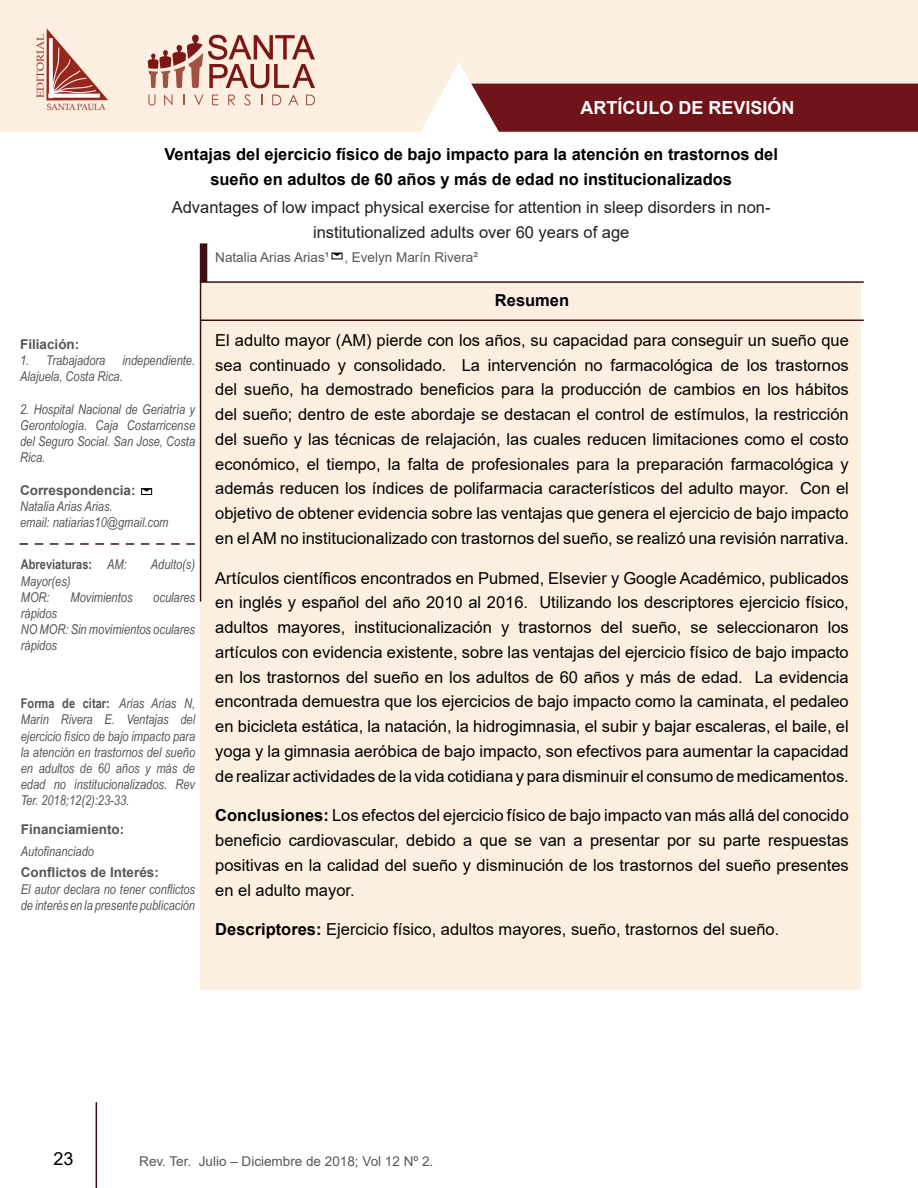
<style>
.page{position:relative;width:918px;height:1188px;background:#fff}
.page>*{position:absolute;margin:0;border:0;box-sizing:border-box;transform-origin:0 0}
.t1{font:700 18px "Arial";color:#fff}
.t2{font:18px "Arial";color:#000}
.t3{font:16.5px/24.8px "Arial";color:#000;text-align:justify}
.t4{font:700 16.5px/24.8px "Arial";color:#000;text-align:center}
.t5{font:16.5px/24.8px "Arial";color:#212121;text-align:center}
.t6{font:700 16.5px "Arial";color:#00000a}
.t7{font:italic 13.5px/16.2px "Arial Narrow";color:#555}
.t8{font:italic 13.5px/16.2px "Arial Narrow";color:#575756}
.t9{font:13.5px "Arial";color:#575756}
.t10{font:700 13.5px "Arial";color:#575756}
.t11{font:700 13.5px "Arial Narrow";color:#555}
.t12{font:10.05px "Book Antiqua";color:#97271c;scale:1.15 1}
.t13{font:9px "Book Antiqua";color:#97271c;scale:.92 1}
.s1{font-weight:400;font-style:italic}
.s2{font-weight:700;font-style:normal}
.s3{font-weight:700}
</style>
<div class="page">
<hr style="left:96px;top:1103px;width:1px;height:85px;background:#3d0f15">
<div style="left:201px;top:282px;width:660px;height:707px;background:#fcefe0"></div>
<div style="left:0;top:0;width:918px;height:132px;background:#fcefe0"></div>
<div style="left:471px;top:84px;width:447px;height:48px;background:#71141a"></div>
<hr style="left:200px;top:281px;width:1px;height:320px;background:#3d0f15">
<div style="left:200px;top:243px;width:7px;height:39px;background:#3d0f15"></div>
<hr style="left:201px;top:281px;width:662px;height:2px;background:#3d0f15">
<hr style="left:201px;top:320px;width:662px;height:1px;background:#3d0f15">
<svg style="left:20px;top:543px;width:174px;height:2px"></svg>
<svg style="left:46px;top:28px;width:62px;height:72px;background:#d9aba0"></svg>
<svg style="left:332px;top:253px;width:10px;height:3px"></svg>
<div style="left:141px;top:488px;width:11px;height:7px;border:1px solid #000"></div>
<svg style="left:142px;top:489px;width:9px;height:3px"></svg>
<svg style="left:148px;top:35px;width:167px;height:53px;background:#d1a79c"></svg>
<svg style="left:148px;top:95px;width:8px;height:11px"></svg>
<svg style="left:164px;top:95px;width:9px;height:10px"></svg>
<svg style="left:194px;top:95px;width:10px;height:10px"></svg>
<svg style="left:212px;top:95px;width:6px;height:10px"></svg>
<svg style="left:228px;top:95px;width:7px;height:10px"></svg>
<svg style="left:244px;top:94px;width:6px;height:12px"></svg>
<svg style="left:272px;top:95px;width:9px;height:10px"></svg>
<svg style="left:288px;top:95px;width:11px;height:10px"></svg>
<svg style="left:306px;top:95px;width:9px;height:10px"></svg>
<p class="t12" style="left:34px;top:98px;width:57px;rotate:-90deg">EDITORIAL</p>
<p class="t13" style="left:47px;top:101px;width:65px">SANTA PAULA</p>
<p class="t1" style="left:580px;top:95px;width:216px">ARTÍCULO DE REVISIÓN</p>
<p class="t4" style="left:165px;top:142px;width:615px">Ventajas del ejercicio físico de bajo impacto para la atención en trastornos del sueño en adultos de 60 años y más de edad no institucionalizados</p>
<p class="t5" style="left:172px;top:195px;width:600px">Advantages of low impact physical exercise for attention in sleep disorders in non&shy;institutionalized adults over 60 years of age</p>
<p class="t9" style="left:215px;top:248px;width:264px">Natalia Arias Arias¹ , Evelyn Marín Rivera²</p>
<p class="t10" style="left:20px;top:335px;width:61px">Filiación:</p>
<p class="t7" style="left:20px;top:352px;width:87px">1. Trabajadora</p>
<p class="t7" style="left:20px;top:352px;width:177px;text-indent:102px">independiente.<br>Alajuela, Costa Rica.</p>
<p class="t7" style="left:20px;top:401px;width:177px;text-align:justify">2. Hospital Nacional de Geriatría y Gerontología. Caja Costarricense del Seguro Social. San Jose, Costa Rica.</p>
<p class="t10" style="left:20px;top:480px;width:117px">Correspondencia:</p>
<p class="t8" style="left:20px;top:498px;width:150px">Natalia Arias Arias.<br>email: natiarias10@gmail.com</p>
<p class="t11" style="left:21px;top:555px;width:108px">Abreviaturas: <span class="s1">AM:</span></p>
<p class="t7" style="left:151px;top:556px;width:46px">Adulto(s)</p>
<p class="t7" style="left:21px;top:573px;width:51px">Mayor(es)<br>MOR:</p>
<p class="t7" style="left:70px;top:589px;width:64px">Movimientos</p>
<p class="t7" style="left:153px;top:589px;width:43px">oculares</p>
<p class="t7" style="left:21px;top:605px;width:176px">rápidos<br>NO MOR: Sin movimientos oculares rápidos</p>
<p class="t7" style="left:21px;top:695px;width:176px;text-align:justify"><span class="s2">Forma de citar:</span> Arias Arias N, Marín Rivera E. Ventajas del ejercicio físico de bajo impacto para la atención en trastornos del sueño en adultos de 60 años y más de edad no institucionalizados. Rev Ter. 2018;12(2):23-33.</p>
<p class="t10" style="left:21px;top:820px;width:105px">Financiamiento:</p>
<p class="t8" style="left:21px;top:843px;width:75px">Autofinanciado</p>
<p class="t10" style="left:21px;top:863px;width:140px">Conflictos de Interés:</p>
<p class="t8" style="left:21px;top:880px;width:176px">El autor declara no tener conflictos de interés en la presente publicación</p>
<p class="t6" style="left:495px;top:289px;width:76px">Resumen</p>
<p class="t3" style="left:215px;top:328px;width:635px">El adulto mayor (AM) pierde con los años, su capacidad para conseguir un sueño que sea continuado y consolidado. La intervención no farmacológica de los trastornos del sueño, ha demostrado beneficios para la producción de cambios en los hábitos del sueño; dentro de este abordaje se destacan el control de estímulos, la restricción del sueño y las técnicas de relajación, las cuales reducen limitaciones como el costo económico, el tiempo, la falta de profesionales para la preparación farmacológica y además reducen los índices de polifarmacia característicos del adulto mayor. Con el objetivo de obtener evidencia sobre las ventajas que genera el ejercicio de bajo impacto en el AM no institucionalizado con trastornos del sueño, se realizó una revisión narrativa.</p>
<p class="t3" style="left:215px;top:565px;width:635px">Artículos científicos encontrados en Pubmed, Elsevier y Google Académico, publicados en inglés y español del año 2010 al 2016. Utilizando los descriptores ejercicio físico, adultos mayores, institucionalización y trastornos del sueño, se seleccionaron los artículos con evidencia existente, sobre las ventajas del ejercicio físico de bajo impacto en los trastornos del sueño en los adultos de 60 años y más de edad. La evidencia encontrada demuestra que los ejercicios de bajo impacto como la caminata, el pedaleo en bicicleta estática, la natación, la hidrogimnasia, el subir y bajar escaleras, el baile, el yoga y la gimnasia aeróbica de bajo impacto, son efectivos para aumentar la capacidad de realizar actividades de la vida cotidiana y para disminuir el consumo de medicamentos.</p>
<p class="t3" style="left:215px;top:803px;width:635px"><span class="s3">Conclusiones:</span> Los efectos del ejercicio físico de bajo impacto van más allá del conocido beneficio cardiovascular, debido a que se van a presentar por su parte respuestas positivas en la calidad del sueño y disminución de los trastornos del sueño presentes en el adulto mayor.</p>
<p class="t3" style="left:215px;top:917px;width:565px"><span class="s3">Descriptores:</span> Ejercicio físico, adultos mayores, sueño, trastornos del sueño.</p>
<p class="t2" style="left:53px;top:1147px;width:22px">23</p>
<p class="t9" style="left:139px;top:1152px;width:296px">Rev. Ter. Julio – Diciembre de 2018; Vol 12 Nº 2.</p>
</div>
